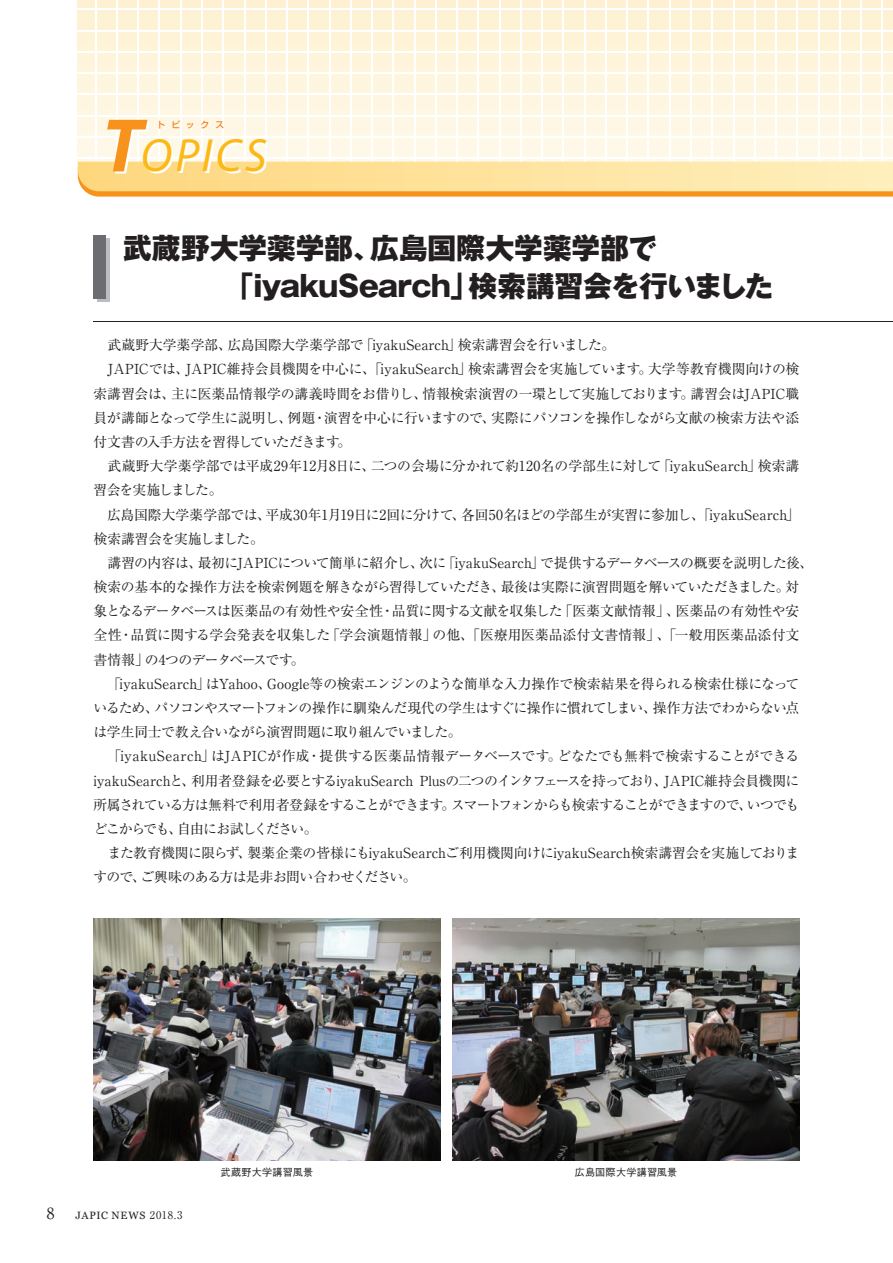
<style>
.page{position:relative;width:893px;height:1263px;background:#fff}
.page>*{position:absolute;margin:0;border:0;box-sizing:border-box;transform-origin:0 0}
.t1{font:italic 46.8px "Myriad Pro";letter-spacing:.07em;color:#fcb814}
.t2{font:800 28.65px "Gothic MB101 Pro";letter-spacing:-.01em;color:#231f20}
.t3{font:15.45px "Ryumin Pro";color:#231f20}
.t4{font:13.8px/24.2px "Ryumin Pro";letter-spacing:-.02em;color:#231f20}
.t5{font:13.8px/24.2px "Ryumin Pro";letter-spacing:-.04em;color:#231f20}
.t6{font:13.8px "Ryumin Pro";letter-spacing:-.055em;color:#231f20}
.t7{font:13.8px "Ryumin Pro";color:#231f20}
.t8{font:13.8px "Ryumin Pro";letter-spacing:.005em;color:#231f20}
.t9{font:13.8px/24.2px "Ryumin Pro";letter-spacing:-.07em;color:#231f20}
.t10{font:13.8px "Ryumin Pro";letter-spacing:-.045em;color:#231f20}
.t11{font:13.8px "Ryumin Pro";letter-spacing:-.05em;color:#231f20}
.t12{font:13.8px "Ryumin Pro";letter-spacing:-.085em;color:#231f20}
.t13{font:13.8px "Ryumin Pro";letter-spacing:.035em;color:#231f20}
.t14{font:13.8px "Ryumin Pro";letter-spacing:.015em;color:#231f20}
.t15{font:13.8px "Ryumin Pro";letter-spacing:.025em;color:#231f20}
.t16{font:10.65px "Georgia";letter-spacing:.06em;color:#231f20}
.t17{font:500 10.05px "Gothic BBB Pro";letter-spacing:.02em;color:#231f20}
.t18{font:500 8.85px "Shin Go Pro";letter-spacing:.67em;color:#f58220}
.s1{font-weight:700;font-size:76.5px;color:#f7931d}
.s2{font-family:"Ryumin Pro"}
</style>
<div class="page">
<svg style="left:78px;top:0;width:815px;height:162px;background:#fef5df"></svg>
<hr style="left:78px;top:9px;width:815px;height:1px;background:#fff">
<hr style="left:78px;top:30px;width:815px;height:1px;background:#fff">
<hr style="left:78px;top:51px;width:815px;height:2px;background:#fff">
<hr style="left:78px;top:72px;width:815px;height:2px;background:#fff">
<hr style="left:78px;top:94px;width:815px;height:1px;background:#fff">
<hr style="left:78px;top:115px;width:815px;height:1px;background:#fff">
<hr style="left:78px;top:136px;width:815px;height:2px;background:#fff">
<hr style="left:78px;top:157px;width:815px;height:2px;background:#fff">
<hr style="left:95px;top:0;width:1px;height:174px;background:#fff">
<hr style="left:116px;top:0;width:2px;height:174px;background:#fff">
<hr style="left:137px;top:0;width:2px;height:174px;background:#fff">
<hr style="left:159px;top:0;width:1px;height:174px;background:#fff">
<hr style="left:180px;top:0;width:1px;height:174px;background:#fff">
<hr style="left:201px;top:0;width:2px;height:174px;background:#fff">
<hr style="left:222px;top:0;width:2px;height:174px;background:#fff">
<hr style="left:244px;top:0;width:1px;height:174px;background:#fff">
<hr style="left:265px;top:0;width:1px;height:174px;background:#fff">
<hr style="left:286px;top:0;width:2px;height:174px;background:#fff">
<hr style="left:308px;top:0;width:1px;height:174px;background:#fff">
<hr style="left:329px;top:0;width:1px;height:174px;background:#fff">
<hr style="left:350px;top:0;width:2px;height:174px;background:#fff">
<hr style="left:371px;top:0;width:2px;height:174px;background:#fff">
<hr style="left:393px;top:0;width:1px;height:174px;background:#fff">
<hr style="left:414px;top:0;width:1px;height:174px;background:#fff">
<hr style="left:435px;top:0;width:2px;height:174px;background:#fff">
<hr style="left:456px;top:0;width:2px;height:174px;background:#fff">
<hr style="left:478px;top:0;width:1px;height:174px;background:#fff">
<hr style="left:499px;top:0;width:1px;height:174px;background:#fff">
<hr style="left:520px;top:0;width:2px;height:174px;background:#fff">
<hr style="left:541px;top:0;width:2px;height:174px;background:#fff">
<hr style="left:563px;top:0;width:1px;height:174px;background:#fff">
<hr style="left:584px;top:0;width:1px;height:174px;background:#fff">
<hr style="left:605px;top:0;width:2px;height:174px;background:#fff">
<hr style="left:626px;top:0;width:2px;height:174px;background:#fff">
<hr style="left:648px;top:0;width:1px;height:174px;background:#fff">
<hr style="left:669px;top:0;width:1px;height:174px;background:#fff">
<hr style="left:690px;top:0;width:2px;height:174px;background:#fff">
<hr style="left:711px;top:0;width:2px;height:174px;background:#fff">
<hr style="left:733px;top:0;width:1px;height:174px;background:#fff">
<hr style="left:754px;top:0;width:1px;height:174px;background:#fff">
<hr style="left:775px;top:0;width:2px;height:174px;background:#fff">
<hr style="left:796px;top:0;width:2px;height:174px;background:#fff">
<hr style="left:818px;top:0;width:1px;height:174px;background:#fff">
<hr style="left:839px;top:0;width:2px;height:174px;background:#fff">
<hr style="left:860px;top:0;width:2px;height:174px;background:#fff">
<hr style="left:882px;top:0;width:1px;height:174px;background:#fff">
<svg style="left:78px;top:162px;width:815px;height:35px;background:#fdd78b"></svg>
<div style="left:97px;top:238px;width:12px;height:64px;background:#bcbdc0"></div>
<div style="left:94px;top:235px;width:12px;height:64px;background:#6c6d70"></div>
<hr style="left:94px;top:321px;width:799px;height:1px;background:#231f20">
<img style="left:94px;top:918px;width:346px;height:243px">
<img style="left:453px;top:918px;width:346px;height:243px">
<h1 class="t1" style="left:102px;top:126px;width:166px"><span class="s1">T</span>OPICS</h1>
<p class="t18" style="left:157px;top:117px;width:69px">トピックス</p>
<h2 class="t2" style="left:123px;top:224px;width:259px">武蔵野大学薬学部、</h2>
<h2 class="t2" style="left:370px;top:224px;width:288px">広島国際大学薬学部で</h2>
<h2 class="t2" style="left:469px;top:262px;width:306px">検索講習会を行いました</h2>
<h2 class="t2" style="left:123px;top:262px;width:357px">　　　　「iyakuSearch」</h2>
<p class="t6" style="left:458px;top:334px;width:159px">検索講習会を行いました。</p>
<p class="t4" style="left:228px;top:332px;width:137px">広島国際大学薬学部で</p>
<p class="t7" style="left:360px;top:334px;width:102px">「iyakuSearch」</p>
<p class="t8" style="left:94px;top:334px;width:140px">　武蔵野大学薬学部、</p>
<p class="t4" style="left:648px;top:356px;width:153px">大学等教育機関向けの検</p>
<p class="t5" style="left:468px;top:356px;width:174px">検索講習会を実施しています</p>
<p class="t8" style="left:185px;top:358px;width:287px">JAPIC維持会員機関を中心に、「iyakuSearch」</p>
<p class="t7" style="left:94px;top:358px;width:97px">　JAPICでは、</p>
<p class="t4" style="left:638px;top:356px;width:15px">。</p>
<p class="t4" style="left:171px;top:380px;width:257px">主に医薬品情報学の講義時間をお借りし、</p>
<p class="t6" style="left:422px;top:383px;width:262px">情報検索演習の一環として実施しております</p>
<p class="t4" style="left:94px;top:380px;width:83px">索講習会は、</p>
<p class="t7" style="left:690px;top:383px;width:110px">講習会はJAPIC職</p>
<p class="t4" style="left:680px;top:380px;width:15px">。</p>
<p class="t4" style="left:491px;top:405px;width:310px">実際にパソコンを操作しながら文献の検索方法や添</p>
<p class="t10" style="left:324px;top:407px;width:173px">演習を中心に行いますので、</p>
<p class="t10" style="left:94px;top:407px;width:200px">員が講師となって学生に説明し、</p>
<p class="t4" style="left:288px;top:405px;width:29px">例題</p>
<p class="t4" style="left:313px;top:405px;width:15px">・</p>
<p class="t6" style="left:94px;top:431px;width:248px">付文書の入手方法を習得していただきます</p>
<p class="t4" style="left:338px;top:429px;width:15px">。</p>
<p class="t4" style="left:758px;top:453px;width:43px">検索講</p>
<p class="t4" style="left:94px;top:453px;width:283px">　武蔵野大学薬学部では平成29年12月8日に、習会を実施しました。</p>
<p class="t4" style="left:371px;top:453px;width:292px">二つの会場に分かれて約120名の学部生に対して</p>
<p class="t14" style="left:657px;top:455px;width:105px">「iyakuSearch」</p>
<p class="t4" style="left:461px;top:501px;width:340px">各回50名ほどの学部生が実習に参加し、「iyakuSearch「</p>
<p class="t4" style="left:266px;top:501px;width:201px">平成30年月1 19日に2回に分けて、</p>
<p class="t4" style="left:94px;top:501px;width:179px">　広島国際大学薬学部では、検索講習会を実施しました。</p>
<p class="t4" style="left:198px;top:550px;width:228px">最初にJAPICについて簡単に紹介し、</p>
<p class="t4" style="left:94px;top:550px;width:110px">　講習の内容は、</p>
<p class="t6" style="left:540px;top:552px;width:274px">で提供するデータベースの概要を説明した後、</p>
<p class="t4" style="left:419px;top:550px;width:29px">次に</p>
<p class="t7" style="left:443px;top:552px;width:103px">「iyakuSearch」</p>
<p class="t4" style="left:94px;top:574px;width:413px">検索の基本的な操作方法を検索例題を解きながら習得していただき、</p>
<p class="t5" style="left:501px;top:574px;width:290px">最後は実際に演習問題を解いていただきました。</p>
<p class="t4" style="left:786px;top:574px;width:15px">対</p>
<p class="t11" style="left:392px;top:600px;width:172px">品質に関する文献を収集した</p>
<p class="t5" style="left:94px;top:598px;width:291px">象となるデータベースは医薬品の有効性や安全性</p>
<p class="t4" style="left:676px;top:598px;width:125px">医薬品の有効性や安</p>
<p class="t4" style="left:559px;top:598px;width:123px">「医薬文献情報」、</p>
<p class="t4" style="left:381px;top:598px;width:15px">・</p>
<p class="t5" style="left:131px;top:622px;width:201px">品質に関する学会発表を収集した</p>
<p class="t4" style="left:94px;top:622px;width:30px">全性</p>
<p class="t4" style="left:326px;top:622px;width:111px">「学会演題情報」</p>
<p class="t7" style="left:432px;top:624px;width:368px">の他、「医療用医薬品添付文書情報」、「一般用医薬品添付文</p>
<p class="t4" style="left:119px;top:622px;width:15px">・</p>
<p class="t4" style="left:94px;top:646px;width:57px">書情報」</p>
<p class="t11" style="left:145px;top:649px;width:150px">の4つのデータベースです</p>
<p class="t4" style="left:291px;top:646px;width:15px">。</p>
<p class="t4" style="left:267px;top:671px;width:534px">Google等の検索エンジンのような簡単な入力操作で検索結果を得られる検索仕様になって</p>
<p class="t8" style="left:94px;top:673px;width:117px">　「iyakuSearch」</p>
<p class="t4" style="left:206px;top:671px;width:67px">はYahoo、</p>
<p class="t6" style="left:155px;top:697px;width:504px">パソコンやスマートフォンの操作に馴染んだ現代の学生はすぐに操作に慣れてしまい、</p>
<p class="t4" style="left:653px;top:695px;width:148px">操作方法でわからない点</p>
<p class="t5" style="left:94px;top:695px;width:370px">いるため、<br>は学生同士で教え合いながら演習問題に取り組んでいました。</p>
<p class="t5" style="left:557px;top:743px;width:244px">どなたでも無料で検索することができる</p>
<p class="t15" style="left:211px;top:745px;width:100px">はJAPICが作成</p>
<p class="t4" style="left:307px;top:743px;width:256px">・提供する医薬品情報データベースです。</p>
<p class="t13" style="left:94px;top:745px;width:123px">　「iyakuSearch」</p>
<p class="t7" style="left:664px;top:769px;width:137px">JAPIC維持会員機関に</p>
<p class="t4" style="left:191px;top:767px;width:478px">利用者登録を必要とするiyakuSearch Plusの二つのインタフェースを持っており、</p>
<p class="t7" style="left:94px;top:769px;width:103px">iyakuSearchと、</p>
<p class="t12" style="left:451px;top:794px;width:302px">スマートフォンからも検索することができますので、</p>
<p class="t9" style="left:177px;top:792px;width:268px;text-indent:-84px">所属されている方は無料で利用者登録をすることができます自由にお試しください。</p>
<p class="t4" style="left:747px;top:792px;width:54px">いつでも</p>
<p class="t4" style="left:441px;top:792px;width:15px">。</p>
<p class="t4" style="left:94px;top:816px;width:90px">どこからでも、</p>
<p class="t4" style="left:247px;top:840px;width:553px">製薬企業の皆様にもiyakuSearchご利用機関向けにiyakuSearch検索講習会を実施しておりま</p>
<p class="t5" style="left:140px;top:840px;width:278px;text-indent:-47px">　また教育機関に限らず、<br>ご興味のある方は是非お問い合わせください。</p>
<p class="t4" style="left:94px;top:864px;width:54px">すので、</p>
<p class="t3" style="left:47px;top:1201px;width:9px">8</p>
<p class="t16" style="left:75px;top:1209px;width:109px">JAPIC NEWS <span class="s2">2018.3</span></p>
<p class="t17" style="left:221px;top:1164px;width:94px">武蔵野大学講習風景</p>
<p class="t17" style="left:575px;top:1164px;width:104px">広島国際大学講習風景</p>
</div>
